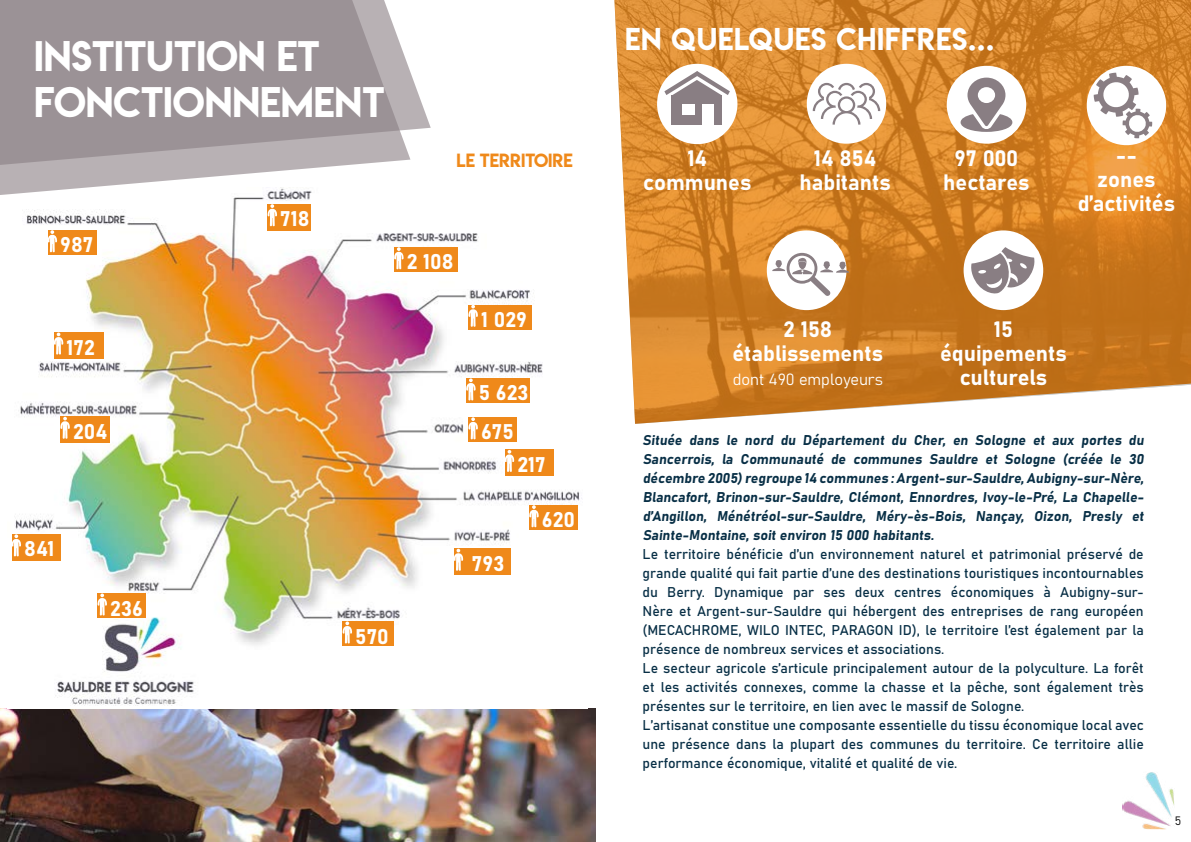
<style>
.page{position:relative;width:1191px;height:842px;background:#fff}
.page>*{position:absolute;margin:0;border:0;box-sizing:border-box;transform-origin:0 0}
.t1{font:38px/45.6px "Lemon Milk";color:#fff}
.t2{font:28px "Lemon Milk";letter-spacing:.03em;color:#fff}
.t3{font:22px/24px "Bahnschrift";color:#fff;text-align:center}
.t4{font:21px "Bahnschrift";color:#fff}
.t5{font:17px "Lemon Milk";color:#ef891a}
.t6{font:16px "Bahnschrift";color:#fff}
.t7{font:14px/19px "Bahnschrift";color:#082f46}
.t8{font:12px "Bahnschrift";color:#000}
</style>
<div class="page">
<img style="left:0;top:709px;width:595px;height:133px">
<img style="left:12px;top:208px;width:570px;height:498px">
<svg style="left:0;top:176px;width:312px;height:32px"></svg>
<svg style="left:0;top:0;width:431px;height:176px;background:#a79fa3"></svg>
<img style="left:614px;top:0;width:577px;height:424px">
<div style="left:946px;top:66px;width:80px;height:78px;background:#fff;border-radius:50%"></div>
<svg style="left:960px;top:78px;width:52px;height:54px"></svg>
<div style="left:1086px;top:66px;width:80px;height:79px;background:#fff;border-radius:50%"></div>
<svg style="left:1093px;top:73px;width:59px;height:65px"></svg>
<div style="left:657px;top:64px;width:80px;height:80px;background:#fff;border-radius:50%"></div>
<div style="left:672px;top:95px;width:50px;height:30px;background:#897e83"></div>
<svg style="left:664px;top:71px;width:66px;height:24px"></svg>
<div style="left:702px;top:104px;width:12px;height:21px;background:#fff"></div>
<div style="left:682px;top:104px;width:12px;height:11px;background:#fff"></div>
<div style="left:767px;top:230px;width:79px;height:80px;background:#fff;border-radius:50%"></div>
<svg style="left:772px;top:253px;width:77px;height:43px"></svg>
<div style="left:806px;top:64px;width:80px;height:80px;background:#fff;border-radius:50%"></div>
<svg style="left:812px;top:83px;width:68px;height:42px"></svg>
<div style="left:963px;top:230px;width:80px;height:80px;background:#fff;border-radius:50%"></div>
<svg style="left:970px;top:247px;width:64px;height:48px"></svg>
<img style="left:1123px;top:772px;width:51px;height:57px">
<div style="left:48px;top:230px;width:48px;height:25px;background:#ef891a"></div>
<svg style="left:47px;top:230px;width:10px;height:23px"></svg>
<div style="left:268px;top:204px;width:43px;height:26px;background:#ef891a"></div>
<svg style="left:267px;top:204px;width:10px;height:23px"></svg>
<div style="left:394px;top:247px;width:63px;height:25px;background:#ef891a"></div>
<svg style="left:394px;top:247px;width:10px;height:23px"></svg>
<div style="left:468px;top:305px;width:63px;height:25px;background:#ef891a"></div>
<svg style="left:468px;top:305px;width:10px;height:22px"></svg>
<div style="left:466px;top:378px;width:63px;height:25px;background:#ef891a"></div>
<svg style="left:466px;top:378px;width:10px;height:23px"></svg>
<div style="left:54px;top:333px;width:49px;height:26px;background:#ef891a"></div>
<svg style="left:54px;top:333px;width:10px;height:22px"></svg>
<div style="left:468px;top:417px;width:49px;height:25px;background:#ef891a"></div>
<svg style="left:468px;top:417px;width:10px;height:23px"></svg>
<div style="left:505px;top:450px;width:48px;height:26px;background:#ef891a"></div>
<svg style="left:504px;top:450px;width:10px;height:22px"></svg>
<div style="left:60px;top:417px;width:50px;height:26px;background:#ef891a"></div>
<svg style="left:60px;top:417px;width:10px;height:22px"></svg>
<div style="left:98px;top:593px;width:48px;height:25px;background:#ef891a"></div>
<svg style="left:97px;top:593px;width:10px;height:23px"></svg>
<div style="left:12px;top:534px;width:48px;height:26px;background:#ef891a"></div>
<svg style="left:12px;top:534px;width:9px;height:23px"></svg>
<div style="left:343px;top:621px;width:51px;height:25px;background:#ef891a"></div>
<svg style="left:342px;top:621px;width:10px;height:23px"></svg>
<div style="left:454px;top:549px;width:56px;height:26px;background:#ef891a"></div>
<svg style="left:453px;top:549px;width:10px;height:22px"></svg>
<div style="left:529px;top:505px;width:49px;height:25px;background:#ef891a"></div>
<svg style="left:529px;top:505px;width:10px;height:23px"></svg>
<h1 class="t1" style="left:34px;top:33px;width:352px">INSTITUTION ET<br>FONCTIONNEMENT</h1>
<h3 class="t4" style="left:60px;top:229px;width:35px">987</h3>
<h3 class="t4" style="left:66px;top:331px;width:30px">172</h3>
<h3 class="t4" style="left:73px;top:415px;width:36px">204</h3>
<h3 class="t4" style="left:24px;top:533px;width:32px">841</h3>
<h3 class="t4" style="left:110px;top:592px;width:34px">236</h3>
<h3 class="t4" style="left:280px;top:203px;width:31px">718</h3>
<h3 class="t4" style="left:355px;top:620px;width:35px">570</h3>
<p class="t5" style="left:456px;top:148px;width:118px">LE TERRITOIRE</p>
<h3 class="t4" style="left:407px;top:246px;width:48px">2 108</h3>
<h3 class="t4" style="left:481px;top:303px;width:47px">1 029</h3>
<h3 class="t4" style="left:479px;top:377px;width:51px">5 623</h3>
<h3 class="t4" style="left:481px;top:416px;width:34px">675</h3>
<h3 class="t4" style="left:517px;top:449px;width:30px">217</h3>
<h3 class="t4" style="left:472px;top:547px;width:34px">793</h3>
<h3 class="t4" style="left:542px;top:504px;width:35px">620</h3>
<h2 class="t2" style="left:625px;top:19px;width:370px">EN QUELQUES CHIFFRES...</h2>
<h3 class="t3" style="left:643px;top:145px;width:110px">14 communes</h3>
<h3 class="t3" style="left:799px;top:145px;width:93px">14 854 habitants</h3>
<h3 class="t3" style="left:943px;top:145px;width:88px">97 000 hectares</h3>
<h3 class="t3" style="left:1077px;top:141px;width:99px">--<br>zones d’activités</h3>
<h3 class="t3" style="left:732px;top:316px;width:152px">2 158 établissements</h3>
<p class="t6" style="left:732px;top:367px;width:152px">dont 490 employeurs</p>
<h3 class="t3" style="left:940px;top:316px;width:128px">15 équipements culturels</h3>
<p class="t7" style="left:642px;top:430px;width:505px">Située dans le nord du Département du Cher, en Sologne et aux portes du Sancerrois, la Communauté de communes Sauldre et Sologne (créée le 30 décembre 2005) regroupe 14 communes :Argent-sur-Sauldre,Aubigny-sur-Nère, Blancafort, Brinon-sur-Sauldre, Clémont, Ennordres, Ivoy-le-Pré, La Chapelle&shy;d’Angillon, Ménétréol-sur-Sauldre, Méry-ès-Bois, Nançay, Oizon, Presly et Sainte-Montaine, soit environ 15 000 habitants.<br>Le territoire bénéficie d’un environnement naturel et patrimonial préservé de grande qualité qui fait partie d’une des destinations touristiques incontournables du Berry. Dynamique par ses deux centres économiques à Aubigny-sur-Nère et Argent-sur-Sauldre qui hébergent des entreprises de rang européen (MECACHROME, WILO INTEC, PARAGON ID), le territoire l’est également par la présence de nombreux services et associations.<br>Le secteur agricole s’articule principalement autour de la polyculture. La forêt et les activités connexes, comme la chasse et la pêche, sont également très présentes sur le territoire, en lien avec le massif de Sologne.<br>L’artisanat constitue une composante essentielle du tissu économique local avec une présence dans la plupart des communes du territoire. Ce territoire allie performance économique, vitalité et qualité de vie.</p>
<p class="t8" style="left:1174px;top:812px;width:8px">5</p>
</div>
